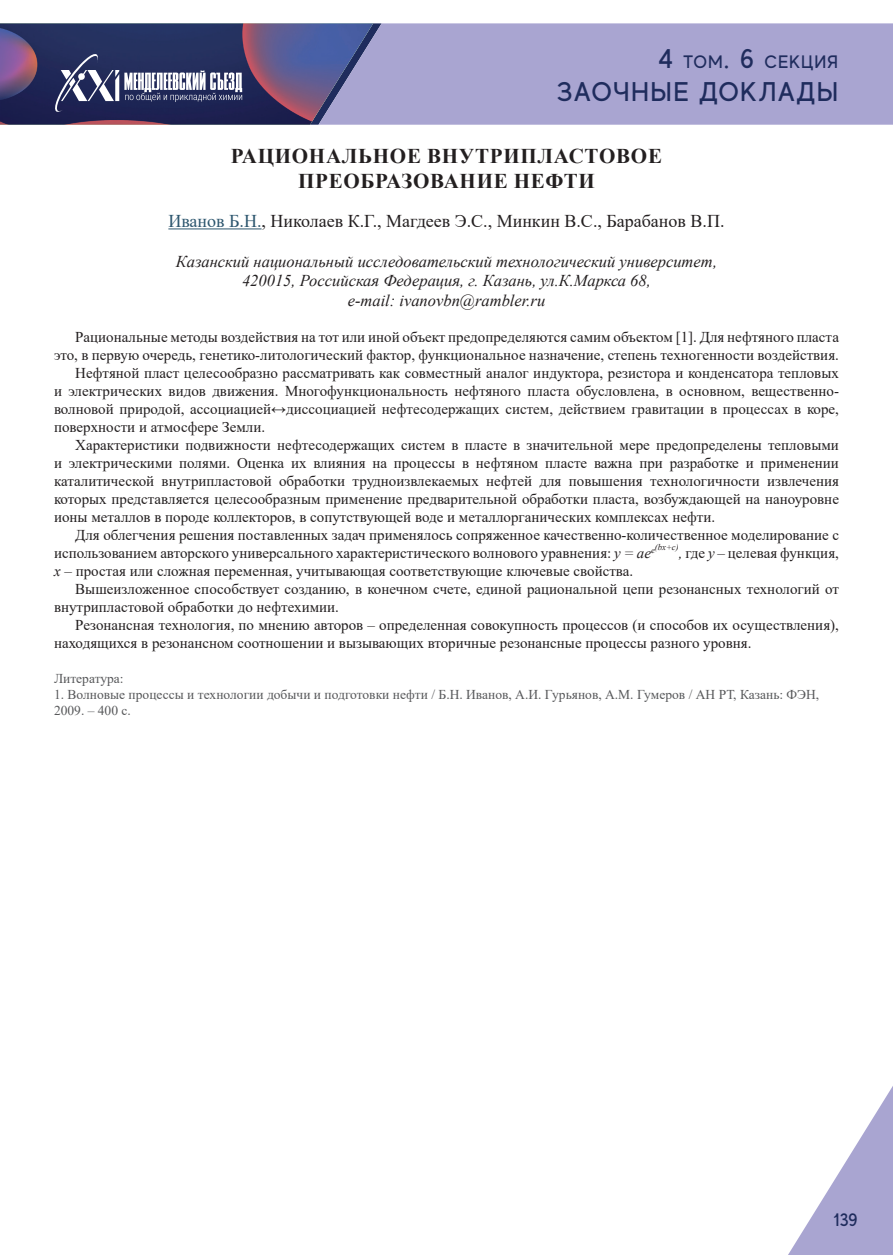
<style>
.page{position:relative;width:893px;height:1255px;background:#fff}
.page>*{position:absolute;margin:0;border:0;box-sizing:border-box;transform-origin:0 0}
.t1{font:500 27px "MADE Evolve Sans";letter-spacing:.05em;color:#1f2c5d}
.t2{font:700 21px/25.2px "Times New Roman";letter-spacing:.035em;color:#231f20;text-align:center}
.t3{font:18px "Times New Roman";color:#231f20}
.t4{font:500 18px "MADE Evolve Sans";letter-spacing:.05em;color:#1f2c5d}
.t5{font:italic 16.5px/19.8px "Times New Roman";color:#231f20;text-align:center}
.t6{font:15px "Times New Roman";color:#231f20}
.t7{font:13.5px/16.2px "Times New Roman";color:#57585a}
.s1{font-size:27px}
.s2{color:#2e576f}
.s3{font-style:italic}
</style>
<div class="page">
<div style="left:382px;top:23px;width:511px;height:102px;background:#a9a5d1"></div>
<svg style="left:788px;top:1086px;width:105px;height:168px"></svg>
<svg style="left:0;top:23px;width:382px;height:102px;background:#504f7b"></svg>
<hr style="left:168px;top:228px;width:94px;height:1px;background:#2e576f">
<p class="t4" style="left:658px;top:51px;width:181px"><span class="s1">4</span> ТОМ<span class="s1">. 6</span> СЕКЦИЯ</p>
<h1 class="t1" style="left:557px;top:74px;width:283px">ЗАОЧНЫЕ ДОКЛАДЫ</h1>
<h2 class="t2" style="left:231px;top:143px;width:433px">РАЦИОНАЛЬНОЕ ВНУТРИПЛАСТОВОЕ<br>ПРЕОБРАЗОВАНИЕ НЕФТИ</h2>
<p class="t3" style="left:168px;top:208px;width:558px"><span class="s2">Иванов Б.Н.</span>, Николаев К.Г., Магдеев Э.С., Минкин В.С., Барабанов В.П.</p>
<p class="t5" style="left:176px;top:251px;width:543px">Казанский национальный исследовательский технологический университет,<br>420015, Российская Федерация, г. Казань, ул.К.Маркса 68,<br>e-mail: ivanovbn@rambler.ru</p>
<p class="t6" style="left:75px;top:326px;width:765px">Рациональные методы воздействия на тот или иной объект предопределяются самим объектом [1]. Для нефтяного пласта</p>
<p class="t6" style="left:54px;top:344px;width:786px">это, в первую очередь, генетико-литологический фактор, функциональное назначение, степень техногенности воздействия.</p>
<p class="t6" style="left:75px;top:362px;width:765px">Нефтяной пласт целесообразно рассматривать как совместный аналог индуктора, резистора и конденсатора тепловых</p>
<p class="t6" style="left:54px;top:380px;width:786px">и электрических видов движения. Многофункциональность нефтяного пласта обусловлена, в основном, вещественно-</p>
<p class="t6" style="left:54px;top:398px;width:786px">волновой природой, ассоциацией↔диссоциацией нефтесодержащих систем, действием гравитации в процессах в коре,</p>
<p class="t6" style="left:54px;top:416px;width:213px">поверхности и атмосфере Земли.</p>
<p class="t6" style="left:75px;top:434px;width:765px">Характеристики подвижности нефтесодержащих систем в пласте в значительной мере предопределены тепловыми</p>
<p class="t6" style="left:54px;top:452px;width:786px">и электрическими полями. Оценка их влияния на процессы в нефтяном пласте важна при разработке и применении</p>
<p class="t6" style="left:54px;top:470px;width:786px">каталитической внутрипластовой обработки трудноизвлекаемых нефтей для повышения технологичности извлечения</p>
<p class="t6" style="left:54px;top:488px;width:786px">которых представляется целесообразным применение предварительной обработки пласта, возбуждающей на наноуровне</p>
<p class="t6" style="left:54px;top:506px;width:663px">ионы металлов в породе коллекторов, в сопутствующей воде и металлорганических комплексах нефти.</p>
<p class="t6" style="left:75px;top:524px;width:765px">Для облегчения решения поставленных задач применялось сопряженное качественно-количественное моделирование с</p>
<p class="t6" style="left:54px;top:542px;width:786px">использованием авторского универсального характеристического волнового уравнения: <span class="s3">y = ae</span><sup>e(bx+c)</sup><span class="s3">,</span> где <span class="s3">y</span> – целевая функция,</p>
<p class="t6" style="left:54px;top:560px;width:581px"><span class="s3">х</span> – простая или сложная переменная, учитывающая соответствующие ключевые свойства.</p>
<p class="t6" style="left:75px;top:578px;width:765px">Вышеизложенное способствует созданию, в конечном счете, единой рациональной цепи резонансных технологий от</p>
<p class="t6" style="left:54px;top:596px;width:286px">внутрипластовой обработки до нефтехимии.</p>
<p class="t6" style="left:75px;top:614px;width:765px">Резонансная технология, по мнению авторов – определенная совокупность процессов (и способов их осуществления),</p>
<p class="t6" style="left:54px;top:632px;width:699px">находящихся в резонансном соотношении и вызывающих вторичные резонансные процессы разного уровня.</p>
<p class="t7" style="left:54px;top:669px;width:71px">Литература:</p>
<p class="t7" style="left:54px;top:685px;width:767px">1. Волновые процессы и технологии добычи и подготовки нефти / Б.Н. Иванов, А.И. Гурьянов, А.М. Гумеров / АН РТ, Казань: ФЭН,<br>2009. – 400 с.</p>
<p class="t4" style="left:833px;top:1208px;width:26px">139</p>
</div>
